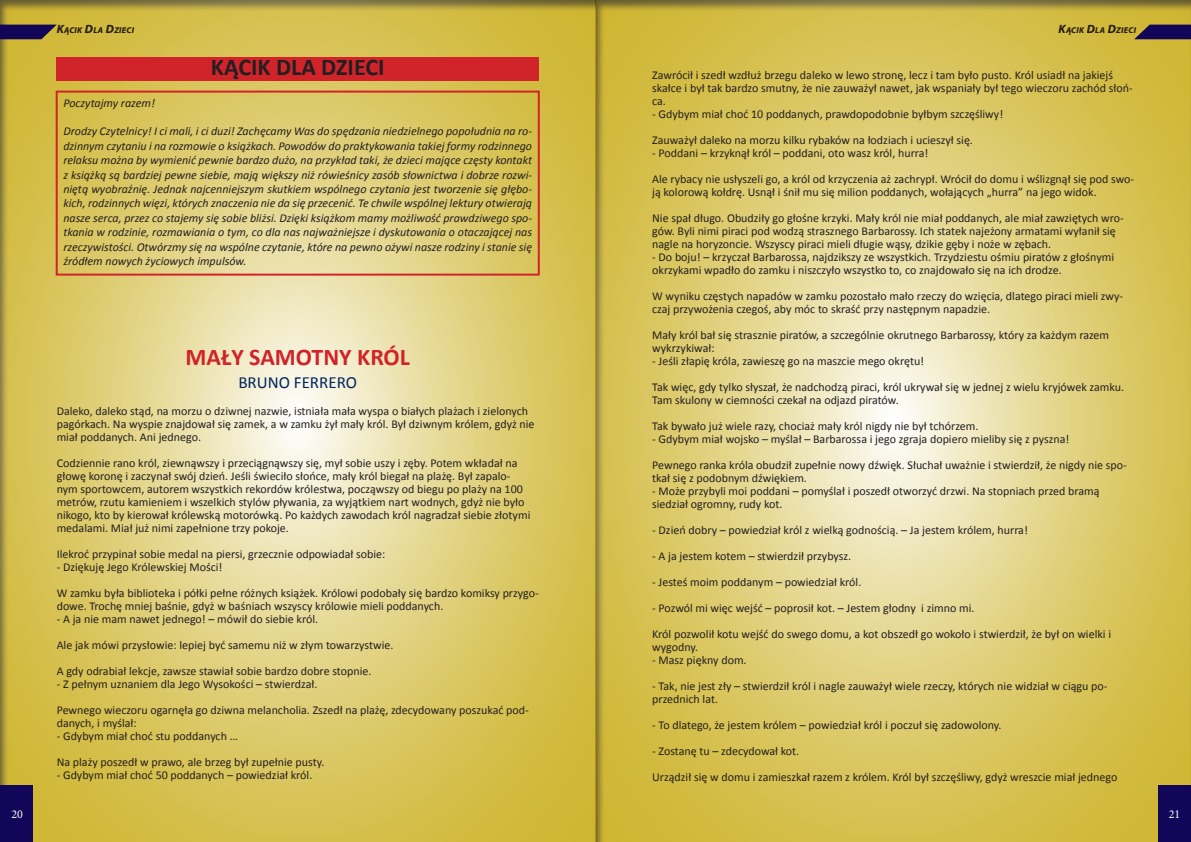
<style>
.page{position:relative;width:1191px;height:842px;background:#fff}
.page>*{position:absolute;margin:0;border:0;box-sizing:border-box;transform-origin:0 0}
.t1{font:700 24px "Calibri";color:#d1232a}
.t2{font:700 24px "Calibri";color:#231f20}
.t3{font:17px "Calibri";color:#00255d}
.t4{font:12px/13px "Calibri";color:#231f20}
.t5{font:italic 12px/14.4px "Calibri";color:#231f20;text-align:justify}
.t6{font:12px "Minion Pro";color:#fff}
.t7{font:italic 700 8.4px "Myriad Pro";letter-spacing:.035em;color:#231f20}
.s1{font-size:12px}
</style>
<div class="page">
<div style="left:595px;top:0;width:596px;height:842px;background:#231f20;opacity:.75"></div>
<div style="left:0;top:0;width:596px;height:842px;background:#231f20;opacity:.75"></div>
<div style="left:57px;top:57px;width:482px;height:24px;background:#d1232a"></div>
<div style="left:56px;top:91px;width:484px;height:185px;border:2px solid #d1232a"></div>
<div style="left:0;top:785px;width:33px;height:57px;background:#110658"></div>
<div style="left:1158px;top:785px;width:33px;height:57px;background:#110658"></div>
<svg style="left:0;top:25px;width:57px;height:14px"></svg>
<svg style="left:1134px;top:25px;width:57px;height:14px"></svg>
<p class="t7" style="left:57px;top:25px;width:79px"><span class="s1">K</span>ĄCIK <span class="s1">D</span>LA <span class="s1">D</span>ZIECI</p>
<p class="t7" style="left:1058px;top:25px;width:79px"><span class="s1">K</span>ĄCIK <span class="s1">D</span>LA <span class="s1">D</span>ZIECI</p>
<p class="t2" style="left:211px;top:51px;width:175px">KĄCIK DLA DZIECI</p>
<p class="t5" style="left:63px;top:95px;width:93px">Poczytajmy razem!</p>
<p class="t5" style="left:63px;top:124px;width:470px">Drodzy Czytelnicy! I ci mali, i ci duzi! Zachęcamy Was do spędzania niedzielnego popołudnia na ro&shy;dzinnym czytaniu i na rozmowie o książkach. Powodów do praktykowania takiej formy rodzinnego relaksu można by wymienić pewnie bardzo dużo, na przykład taki, że dzieci mające częsty kontakt z książką są bardziej pewne siebie, mają większy niż rówieśnicy zasób słownictwa i dobrze rozwi&shy;niętą wyobraźnię. Jednak najcenniejszym skutkiem wspólnego czytania jest tworzenie się głębo&shy;kich, rodzinnych więzi, których znaczenia nie da się przecenić. Te chwile wspólnej lektury otwierają nasze serca, przez co stajemy się sobie bliżsi. Dzięki książkom mamy możliwość prawdziwego spo&shy;tkania w rodzinie, rozmawiania o tym, co dla nas najważniejsze i dyskutowania o otaczającej nas rzeczywistości. Otwórzmy się na wspólne czytanie, które na pewno ożywi nasze rodziny i stanie się źródłem nowych życiowych impulsów.</p>
<p class="t1" style="left:185px;top:342px;width:226px">MAŁY SAMOTNY KRÓL</p>
<p class="t3" style="left:238px;top:372px;width:120px">BRUNO FERRERO</p>
<p class="t4" style="left:57px;top:404px;width:479px">Daleko, daleko stąd, na morzu o dziwnej nazwie, istniała mała wyspa o białych plażach i zielonych pagórkach. Na wyspie znajdował się zamek, a w zamku żył mały król. Był dziwnym królem, gdyż nie miał poddanych. Ani jednego.</p>
<p class="t4" style="left:57px;top:456px;width:475px">Codziennie rano król, ziewnąwszy i przeciągnąwszy się, mył sobie uszy i zęby. Potem wkładał na głowę koronę i zaczynał swój dzień. Jeśli świeciło słońce, mały król biegał na plażę. Był zapalo&shy;nym sportowcem, autorem wszystkich rekordów królestwa, począwszy od biegu po plaży na 100 metrów, rzutu kamieniem i wszelkich stylów pływania, za wyjątkiem nart wodnych, gdyż nie było nikogo, kto by kierował królewską motorówką. Po każdych zawodach król nagradzał siebie złotymi medalami. Miał już nimi zapełnione trzy pokoje.</p>
<p class="t4" style="left:57px;top:547px;width:330px">Ilekroć przypinał sobie medal na piersi, grzecznie odpowiadał sobie:</p>
<p class="t4" style="left:57px;top:560px;width:167px">- Dziękuję Jego Królewskiej Mości!</p>
<p class="t4" style="left:57px;top:586px;width:483px">W zamku była biblioteka i półki pełne różnych książek. Królowi podobały się bardzo komiksy przygo&shy;dowe. Trochę mniej baśnie, gdyż w baśniach wszyscy królowie mieli poddanych.</p>
<p class="t4" style="left:57px;top:612px;width:263px">- A ja nie mam nawet jednego! – mówił do siebie król.</p>
<p class="t4" style="left:57px;top:638px;width:338px">Ale jak mówi przysłowie: lepiej być samemu niż w złym towarzystwie.</p>
<p class="t4" style="left:57px;top:664px;width:316px">A gdy odrabiał lekcje, zawsze stawiał sobie bardzo dobre stopnie.</p>
<p class="t4" style="left:57px;top:677px;width:262px">- Z pełnym uznaniem dla Jego Wysokości – stwierdzał.</p>
<p class="t4" style="left:57px;top:703px;width:474px">Pewnego wieczoru ogarnęła go dziwna melancholia. Zszedł na plażę, zdecydowany poszukać pod&shy;danych, i myślał:</p>
<p class="t4" style="left:57px;top:729px;width:183px">- Gdybym miał choć stu poddanych …</p>
<p class="t4" style="left:57px;top:755px;width:269px">Na plaży poszedł w prawo, ale brzeg był zupełnie pusty.</p>
<p class="t4" style="left:57px;top:768px;width:257px">- Gdybym miał choć 50 poddanych – powiedział król.</p>
<p class="t4" style="left:652px;top:68px;width:482px">Zawrócił i szedł wzdłuż brzegu daleko w lewo stronę, lecz i tam było pusto. Król usiadł na jakiejś skałce i był tak bardzo smutny, że nie zauważył nawet, jak wspaniały był tego wieczoru zachód słoń&shy;ca.</p>
<p class="t4" style="left:652px;top:107px;width:352px">- Gdybym miał choć 10 poddanych, prawdopodobnie byłbym szczęśliwy!</p>
<p class="t4" style="left:652px;top:133px;width:322px">Zauważył daleko na morzu kilku rybaków na łodziach i ucieszył się.</p>
<p class="t4" style="left:652px;top:146px;width:278px">- Poddani – krzyknął król – poddani, oto wasz król, hurra!</p>
<p class="t4" style="left:652px;top:172px;width:483px">Ale rybacy nie usłyszeli go, a król od krzyczenia aż zachrypł. Wrócił do domu i wślizgnął się pod swo&shy;ją kolorową kołdrę. Usnął i śnił mu się milion poddanych, wołających „hurra” na jego widok.</p>
<p class="t4" style="left:652px;top:211px;width:473px">Nie spał długo. Obudziły go głośne krzyki. Mały król nie miał poddanych, ale miał zawziętych wro&shy;gów. Byli nimi piraci pod wodzą strasznego Barbarossy. Ich statek najeżony armatami wyłanił się nagle na horyzoncie. Wszyscy piraci mieli długie wąsy, dzikie gęby i noże w zębach.</p>
<p class="t4" style="left:652px;top:250px;width:463px">- Do boju! – krzyczał Barbarossa, najdzikszy ze wszystkich. Trzydziestu ośmiu piratów z głośnymi okrzykami wpadło do zamku i niszczyło wszystko to, co znajdowało się na ich drodze.</p>
<p class="t4" style="left:652px;top:289px;width:472px">W wyniku częstych napadów w zamku pozostało mało rzeczy do wzięcia, dlatego piraci mieli zwy&shy;czaj przywożenia czegoś, aby móc to skraść przy następnym napadzie.</p>
<p class="t4" style="left:652px;top:328px;width:458px">Mały król bał się strasznie piratów, a szczególnie okrutnego Barbarossy, który za każdym razem wykrzykiwał:</p>
<p class="t4" style="left:652px;top:354px;width:273px">- Jeśli złapię króla, zawieszę go na maszcie mego okrętu!</p>
<p class="t4" style="left:652px;top:380px;width:473px">Tak więc, gdy tylko słyszał, że nadchodzą piraci, król ukrywał się w jednej z wielu kryjówek zamku.<br>Tam skulony w ciemności czekał na odjazd piratów.</p>
<p class="t4" style="left:652px;top:419px;width:328px">Tak bywało już wiele razy, chociaż mały król nigdy nie był tchórzem.</p>
<p class="t4" style="left:652px;top:432px;width:419px">- Gdybym miał wojsko – myślał – Barbarossa i jego zgraja dopiero mieliby się z pyszna!</p>
<p class="t4" style="left:652px;top:458px;width:476px">Pewnego ranka króla obudził zupełnie nowy dźwięk. Słuchał uważnie i stwierdził, że nigdy nie spo&shy;tkał się z podobnym dźwiękiem.</p>
<p class="t4" style="left:652px;top:484px;width:449px">- Może przybyli moi poddani – pomyślał i poszedł otworzyć drzwi. Na stopniach przed bramą</p>
<p class="t4" style="left:652px;top:497px;width:132px">siedział ogromny, rudy kot.</p>
<p class="t4" style="left:652px;top:523px;width:377px">- Dzień dobry – powiedział król z wielką godnością. – Ja jestem królem, hurra!</p>
<p class="t4" style="left:652px;top:549px;width:201px">- A ja jestem kotem – stwierdził przybysz.</p>
<p class="t4" style="left:652px;top:575px;width:211px">- Jesteś moim poddanym – powiedział król.</p>
<p class="t4" style="left:652px;top:601px;width:324px">- Pozwól mi więc wejść – poprosił kot. – Jestem głodny i zimno mi.</p>
<p class="t4" style="left:652px;top:627px;width:460px">Król pozwolił kotu wejść do swego domu, a kot obszedł go wokoło i stwierdził, że był on wielki i wygodny.</p>
<p class="t4" style="left:652px;top:653px;width:96px">- Masz piękny dom.</p>
<p class="t4" style="left:652px;top:679px;width:457px">- Tak, nie jest zły – stwierdził król i nagle zauważył wiele rzeczy, których nie widział w ciągu po&shy;przednich lat.</p>
<p class="t4" style="left:652px;top:718px;width:351px">- To dlatego, że jestem królem – powiedział król i poczuł się zadowolony.</p>
<p class="t4" style="left:652px;top:744px;width:149px">- Zostanę tu – zdecydował kot.</p>
<p class="t4" style="left:652px;top:770px;width:467px">Urządził się w domu i zamieszkał razem z królem. Król był szczęśliwy, gdyż wreszcie miał jednego</p>
<p class="t6" style="left:11px;top:806px;width:13px">20</p>
<p class="t6" style="left:1168px;top:806px;width:13px">21</p>
</div>
